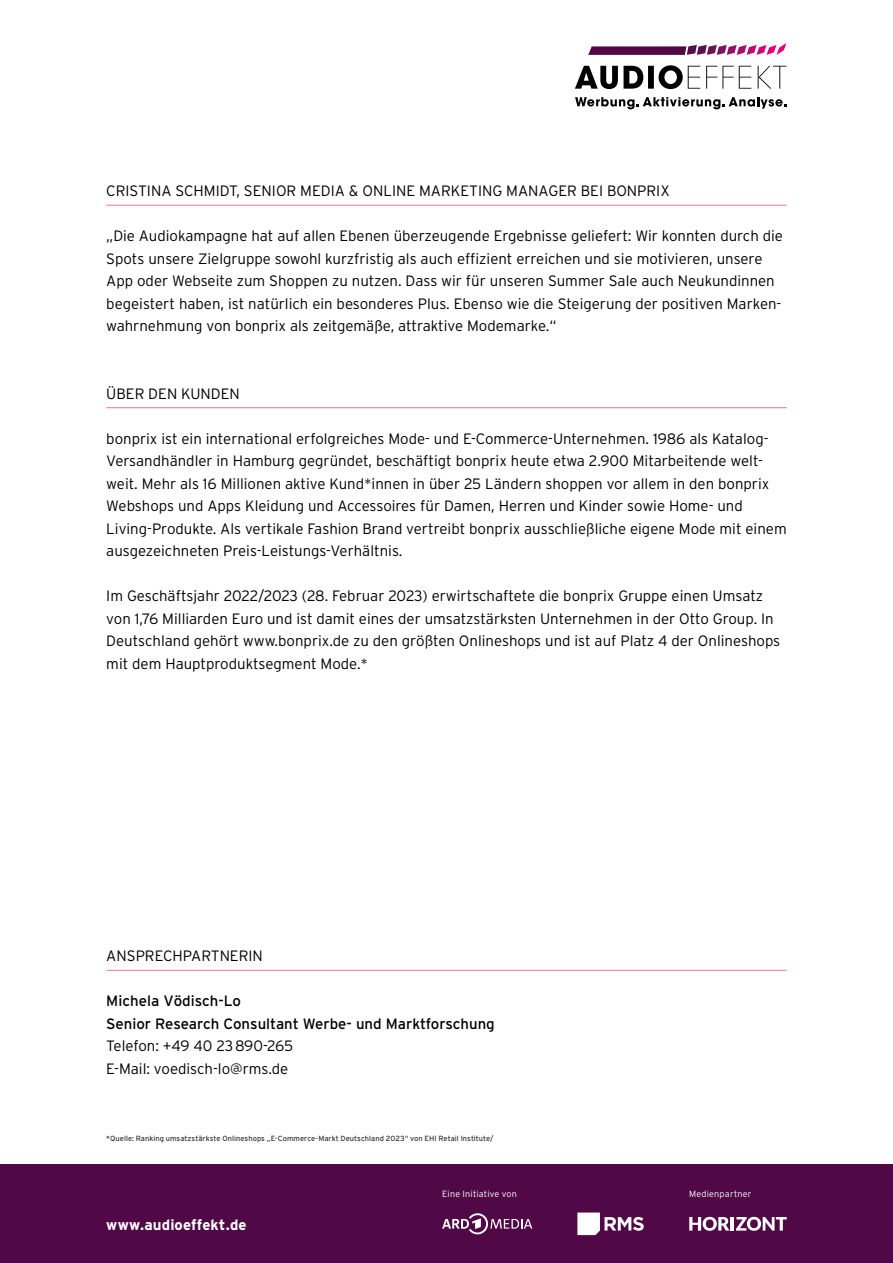
<style>
.page{position:relative;width:893px;height:1263px;background:#fff}
.page>*{position:absolute;margin:0;border:0;box-sizing:border-box;transform-origin:0 0}
.t1{font:300 15px/22.5px "Interstate";color:#000}
.t2{font:15px/22.5px "Interstate";color:#000}
.t3{font:700 15px "Interstate";letter-spacing:.01em;color:#fff}
.t4{font:300 9px "Interstate";letter-spacing:.025em;color:#fff}
.t5{font:7.5px "Interstate";letter-spacing:.005em;color:#2d373b}
</style>
<div class="page">
<svg style="left:588px;top:43px;width:198px;height:12px"></svg>
<svg style="left:575px;top:65px;width:211px;height:24px"></svg>
<svg style="left:575px;top:97px;width:211px;height:12px"></svg>
<div style="left:0;top:1164px;width:893px;height:99px;background:#500847"></div>
<hr style="left:106px;top:205px;width:681px;height:1px;background:#ef787e">
<hr style="left:106px;top:407px;width:681px;height:1px;background:#ef787e">
<hr style="left:106px;top:970px;width:681px;height:1px;background:#ef787e">
<svg style="left:577px;top:1212px;width:67px;height:23px"></svg>
<svg style="left:442px;top:1213px;width:90px;height:21px"></svg>
<svg style="left:689px;top:1217px;width:98px;height:14px"></svg>
<p class="t1" style="left:106px;top:180px;width:565px">CRISTINA SCHMIDT, SENIOR MEDIA &amp; ONLINE MARKETING MANAGER BEI BONPRIX</p>
<p class="t1" style="left:106px;top:225px;width:678px">„Die Audiokampagne hat auf allen Ebenen überzeugende Ergebnisse geliefert: Wir konnten durch die Spots unsere Zielgruppe sowohl kurzfristig als auch effizient erreichen und sie motivieren, unsere App oder Webseite zum Shoppen zu nutzen. Dass wir für unseren Summer Sale auch Neukundinnen begeistert haben, ist natürlich ein besonderes Plus. Ebenso wie die Steigerung der positiven Marken&shy;wahrnehmung von bonprix als zeitgemäße, attraktive Modemarke.“</p>
<p class="t1" style="left:106px;top:382px;width:135px">ÜBER DEN KUNDEN</p>
<p class="t1" style="left:106px;top:427px;width:682px">bonprix ist ein international erfolgreiches Mode- und E-Commerce-Unternehmen. 1986 als Katalog-Versandhändler in Hamburg gegründet, beschäftigt bonprix heute etwa 2.900 Mitarbeitende welt&shy;weit. Mehr als 16 Millionen aktive Kund*innen in über 25 Ländern shoppen vor allem in den bonprix Webshops und Apps Kleidung und Accessoires für Damen, Herren und Kinder sowie Home- und Living-Produkte. Als vertikale Fashion Brand vertreibt bonprix ausschließliche eigene Mode mit einem ausgezeichneten Preis-Leistungs-Verhältnis.</p>
<p class="t1" style="left:106px;top:585px;width:675px">Im Geschäftsjahr 2022/2023 (28. Februar 2023) erwirtschaftete die bonprix Gruppe einen Umsatz von 1,76 Milliarden Euro und ist damit eines der umsatzstärksten Unternehmen in der Otto Group. In Deutschland gehört www.bonprix.de zu den größten Onlineshops und ist auf Platz 4 der Onlineshops mit dem Hauptproduktsegment Mode.*</p>
<p class="t1" style="left:106px;top:945px;width:158px">ANSPRECHPARTNERIN</p>
<p class="t2" style="left:106px;top:990px;width:390px">Michela Vödisch-Lo<br>Senior Research Consultant Werbe- und Marktforschung</p>
<p class="t1" style="left:106px;top:1035px;width:188px">Telefon: +49 40 23890-265<br>E-Mail: voedisch-lo@rms.de</p>
<p class="t5" style="left:106px;top:1134px;width:389px">*Quelle: Ranking umsatzstärkste Onlineshops „E-Commerce-Markt Deutschland 2023“ von EHI Retail Institute/</p>
<p class="t3" style="left:106px;top:1216px;width:142px">www.audioeffekt.de</p>
<p class="t4" style="left:442px;top:1189px;width:76px">Eine Initiative von</p>
<p class="t4" style="left:689px;top:1189px;width:64px">Medienpartner</p>
</div>
